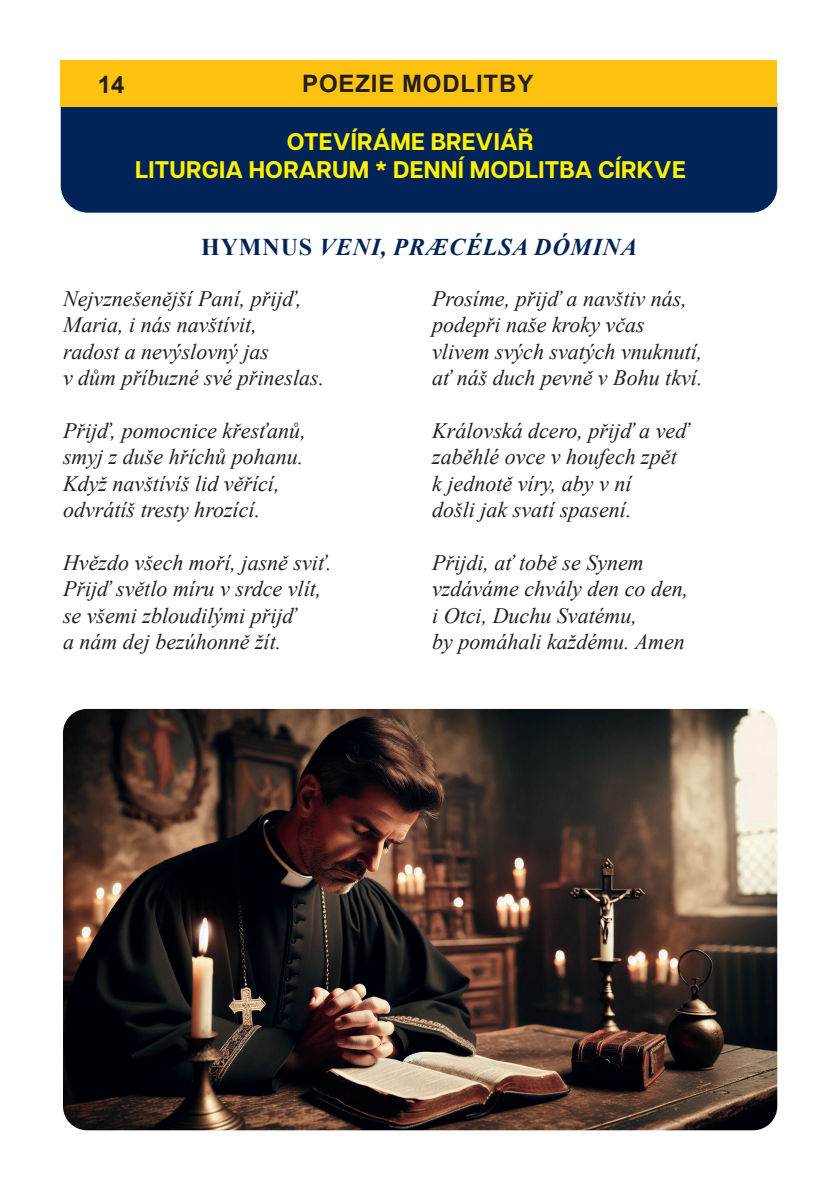
<style>
.page{position:relative;width:840px;height:1191px;background:#fff}
.page>*{position:absolute;margin:0;border:0;box-sizing:border-box;transform-origin:0 0}
.t1{font:700 24px/28.8px "Articulat CF";letter-spacing:.01em;color:#fff101;text-align:center}
.t2{font:italic 700 24px "Times New Roman";letter-spacing:.035em;color:#002458}
.t3{font:700 24px "Arial";letter-spacing:.035em;color:#231f20}
.t4{font:italic 22px/26.4px "Times New Roman";color:#231f20}
.s1{font-style:normal}
</style>
<div class="page">
<div style="left:61px;top:107px;width:715px;height:106px;background:#002458"></div>
<div style="left:61px;top:61px;width:715px;height:46px;background:#fec210"></div>
<img style="left:63px;top:709px;width:713px;height:421px">
<p class="t3" style="left:98px;top:68px;width:28px">14</p>
<p class="t3" style="left:302px;top:67px;width:232px">POEZIE MODLITBY</p>
<p class="t1" style="left:135px;top:126px;width:551px">OTEVÍRÁME BREVIÁŘ<br>LITURGIA HORARUM * DENNÍ MODLITBA CÍRKVE</p>
<p class="t2" style="left:201px;top:230px;width:437px"><span class="s1">HYMNUS</span> VENI, PRÆCÉLSA DÓMINA</p>
<p class="t4" style="left:63px;top:285px;width:262px">Nejvznešenější Paní, přijď,<br>Maria, i nás navštívit,<br>radost a nevýslovný jas<br>v dům příbuzné své přineslas.</p>
<p class="t4" style="left:63px;top:417px;width:244px">Přijď, pomocnice křesťanů, smyj z duše hříchů pohanu.<br>Když navštívíš lid věřící, odvrátíš tresty hrozící.</p>
<p class="t4" style="left:63px;top:549px;width:270px">Hvězdo všech moří, jasně sviť.<br>Přijď světlo míru v srdce vlít, se všemi zbloudilými přijď<br>a nám dej bezúhonně žít.</p>
<p class="t4" style="left:432px;top:285px;width:272px">Prosíme, přijď a navštiv nás, podepři naše kroky včas vlivem svých svatých vnuknutí, ať náš duch pevně v Bohu tkví.</p>
<p class="t4" style="left:432px;top:417px;width:258px">Královská dcero, přijď a veď zaběhlé ovce v houfech zpět k jednotě víry, aby v ní<br>došli jak svatí spasení.</p>
<p class="t4" style="left:432px;top:549px;width:257px">Přijdi, ať tobě se Synem vzdáváme chvály den co den, i Otci, Duchu Svatému,<br>by pomáhali každému. Amen</p>
</div>
